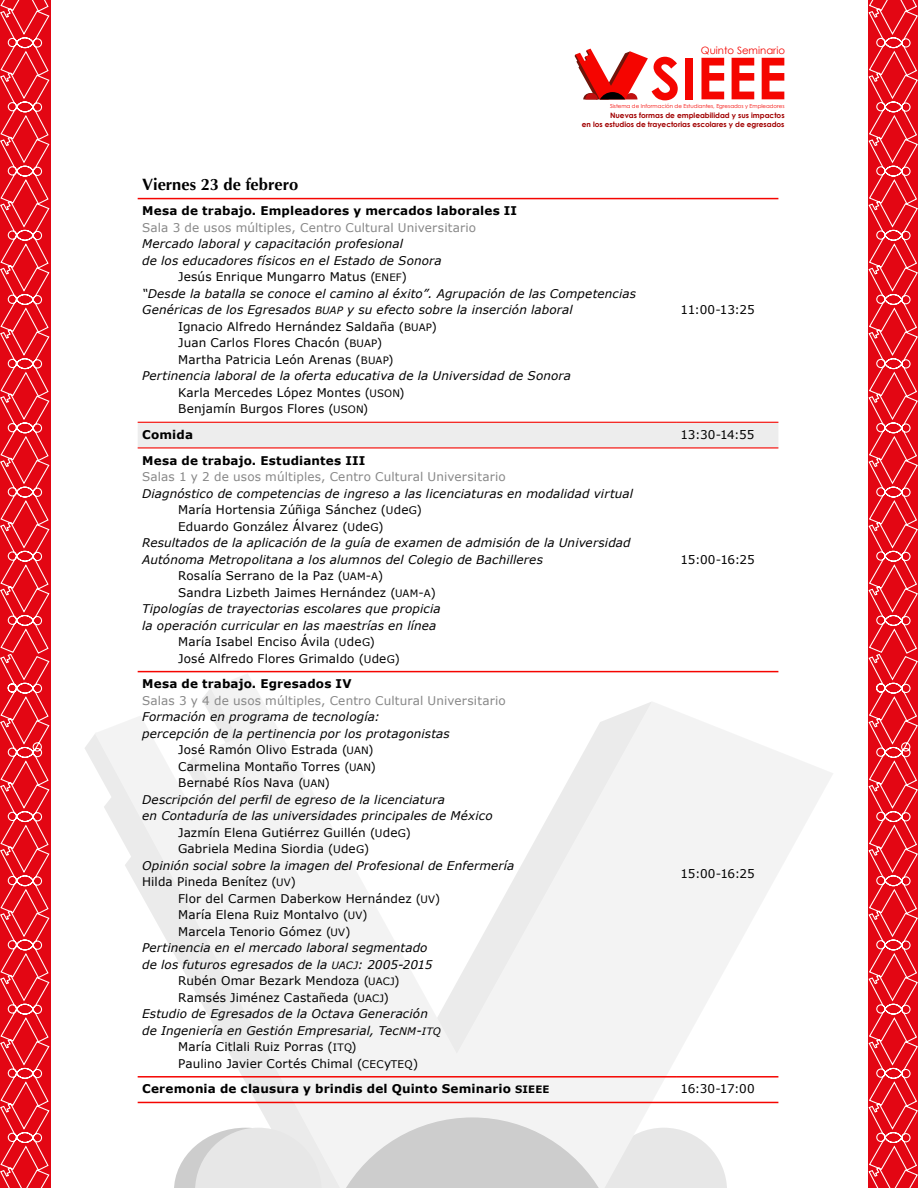
<style>
.page{position:relative;width:918px;height:1188px;background:#fff}
.page>*{position:absolute;margin:0;border:0;box-sizing:border-box;transform-origin:0 0}
.t1{font:700 16.5px "Optima";color:#000}
.t2{font:italic 12px "Verdana";letter-spacing:.01em;color:#000}
.t3{font:12px "Verdana";letter-spacing:.01em;color:#000}
.t4{font:12px/16.5px "Verdana";letter-spacing:.01em;color:#878787}
.t5{font:700 12px "Verdana";letter-spacing:.015em;color:#000}
.t6{font:10.2px "Century Gothic";color:#f50500}
.t7{font:700 7.35px/8.4px "Century Gothic";color:#a10000;text-align:right}
.t8{font:5.55px "Century Gothic";color:#f50500}
.s1{font-family:"Verdana SC850";font-size:10.2px}
.s2{font-family:"Verdana Italic SC850";font-style:normal;font-size:10.2px}
.s3{font-size:10.5px}
.s4{font-family:"Verdana SC850"}
.s5{font-weight:700;color:#000}
.s6{font-family:"Verdana Bold SC850";color:#000}
.s7{font-family:"Verdana Bold SC850";font-weight:400;font-size:10.2px}
</style>
<div class="page">
<svg style="left:0;top:0;width:50px;height:1188px"></svg>
<svg style="left:868px;top:0;width:50px;height:1188px"></svg>
<svg style="left:95px;top:674px;width:738px;height:514px;fill:#f3f3f3"></svg>
<svg style="left:343px;top:1117px;width:384px;height:71px"></svg>
<div style="left:138px;top:423px;width:640px;height:24px;background:#ededed"></div>
<hr style="left:138px;top:198px;width:538px;height:1px;background:#f50500">
<hr style="left:676px;top:198px;width:102px;height:1px;background:#f50500">
<hr style="left:676px;top:671px;width:102px;height:1px;background:#f50500">
<hr style="left:138px;top:671px;width:538px;height:1px;background:#f50500">
<hr style="left:676px;top:1076px;width:102px;height:2px;background:#f50500">
<hr style="left:138px;top:1076px;width:538px;height:2px;background:#f50500">
<hr style="left:138px;top:1102px;width:538px;height:1px;background:#f50500">
<hr style="left:676px;top:1102px;width:102px;height:1px;background:#f50500">
<hr style="left:138px;top:422px;width:538px;height:1px;background:#f50500">
<hr style="left:676px;top:422px;width:102px;height:1px;background:#f50500">
<hr style="left:138px;top:447px;width:538px;height:2px;background:#f50500">
<hr style="left:676px;top:447px;width:102px;height:2px;background:#f50500">
<div style="left:685px;top:58px;width:8px;height:41px;background:#f50500"></div>
<svg style="left:701px;top:58px;width:23px;height:41px"></svg>
<svg style="left:732px;top:58px;width:22px;height:41px"></svg>
<svg style="left:762px;top:58px;width:22px;height:41px"></svg>
<svg style="left:575px;top:49px;width:103px;height:51px"></svg>
<p class="t6" style="left:701px;top:44px;width:86px">Quinto Seminario</p>
<p class="t8" style="left:610px;top:103px;width:176px">Sistema de Información de Estudiantes, Egresados y Empleadores</p>
<p class="t7" style="left:582px;top:111px;width:204px">Nuevas formas de empleabilidad y sus impactos<br>en los estudios de trayectorias escolares y de egresados</p>
<h1 class="t1" style="left:142px;top:174px;width:158px">Viernes 23 de febrero</h1>
<p class="t5" style="left:142px;top:202px;width:377px">Mesa de trabajo. Empleadores y mercados laborales II</p>
<p class="t4" style="left:142px;top:219px;width:336px">Sala 3 de usos múltiples, Centro Cultural Universitario</p>
<p class="t2" style="left:142px;top:236px;width:262px">Mercado laboral y capacitación profesional</p>
<p class="t2" style="left:142px;top:252px;width:301px">de los educadores físicos en el Estado de Sonora</p>
<p class="t3" style="left:178px;top:269px;width:230px">Jesús Enrique Mungarro Matus (<span class="s1">ENEF</span>)</p>
<p class="t2" style="left:142px;top:285px;width:495px">“Desde la batalla se conoce el camino al éxito”. Agrupación de las Competencias</p>
<p class="t2" style="left:142px;top:302px;width:432px">Genéricas de los Egresados <span class="s2">BUAP</span> y su efecto sobre la inserción laboral</p>
<p class="t3" style="left:178px;top:318px;width:260px">Ignacio Alfredo Hernández Saldaña (<span class="s1">BUAP</span>)</p>
<p class="t3" style="left:178px;top:335px;width:205px">Juan Carlos Flores Chacón (<span class="s1">BUAP</span>)</p>
<p class="t3" style="left:178px;top:351px;width:217px">Martha Patricia León Arenas (<span class="s1">BUAP</span>)</p>
<p class="t2" style="left:142px;top:368px;width:430px">Pertinencia laboral de la oferta educativa de la Universidad de Sonora</p>
<p class="t3" style="left:178px;top:384px;width:228px">Karla Mercedes López Montes (<span class="s1">USON</span>)</p>
<p class="t3" style="left:178px;top:401px;width:192px">Benjamín Burgos Flores (<span class="s1">USON</span>)</p>
<p class="t3" style="left:681px;top:302px;width:76px">11:00-13:25</p>
<p class="t5" style="left:142px;top:426px;width:52px">Comida</p>
<p class="t3" style="left:681px;top:426px;width:75px">13:30-14:55</p>
<p class="t5" style="left:142px;top:452px;width:225px">Mesa de trabajo. Estudiantes III</p>
<p class="t4" style="left:142px;top:468px;width:365px">Salas 1 y 2 de usos múltiples, Centro Cultural Universitario</p>
<p class="t2" style="left:142px;top:485px;width:492px">Diagnóstico de competencias de ingreso a las licenciaturas en modalidad virtual</p>
<p class="t3" style="left:178px;top:502px;width:245px">María Hortensia Zúñiga Sánchez (<span class="s3">U</span>de<span class="s3">G</span>)</p>
<p class="t3" style="left:178px;top:518px;width:207px">Eduardo González Álvarez (<span class="s3">U</span>de<span class="s3">G</span>)</p>
<p class="t2" style="left:142px;top:535px;width:490px">Resultados de la aplicación de la guía de examen de admisión de la Universidad</p>
<p class="t2" style="left:142px;top:551px;width:402px">Autónoma Metropolitana a los alumnos del Colegio de Bachilleres</p>
<p class="t3" style="left:178px;top:568px;width:207px">Rosalía Serrano de la Paz (<span class="s1">UAM</span><span class="s4">-</span><span class="s1">A</span>)</p>
<p class="t3" style="left:178px;top:584px;width:259px">Sandra Lizbeth Jaimes Hernández (<span class="s1">UAM</span><span class="s4">-</span><span class="s1">A</span>)</p>
<p class="t2" style="left:142px;top:601px;width:300px">Tipologías de trayectorias escolares que propicia</p>
<p class="t2" style="left:142px;top:617px;width:296px">la operación curricular en las maestrías en línea</p>
<p class="t3" style="left:178px;top:634px;width:198px">María Isabel Enciso Ávila <span class="s3">(U</span>de<span class="s3">G</span>)</p>
<p class="t3" style="left:178px;top:650px;width:223px">José Alfredo Flores Grimaldo (<span class="s3">U</span>de<span class="s3">G</span>)</p>
<p class="t3" style="left:681px;top:551px;width:76px">15:00-16:25</p>
<p class="t4" style="left:142px;top:676px;width:365px"><span class="s5">Mesa de trabajo. Egresados</span> <span class="s6">IV<br></span>Salas 3 y 4 de usos múltiples, Centro Cultural Universitario</p>
<p class="t2" style="left:142px;top:709px;width:239px">Formación en programa de tecnología:</p>
<p class="t2" style="left:142px;top:725px;width:309px">percepción de la pertinencia por los protagonistas</p>
<p class="t3" style="left:178px;top:742px;width:197px">José Ramón Olivo Estrada (<span class="s1">UAN</span>)</p>
<p class="t3" style="left:178px;top:758px;width:199px">Carmelina Montaño Torres (<span class="s1">UAN</span>)</p>
<p class="t3" style="left:178px;top:775px;width:153px">Bernabé Ríos Nava (<span class="s1">UAN</span>)</p>
<p class="t2" style="left:142px;top:791px;width:304px">Descripción del perfil de egreso de la licenciatura</p>
<p class="t2" style="left:142px;top:808px;width:352px">en Contaduría de las universidades principales de México</p>
<p class="t3" style="left:178px;top:824px;width:234px">Jazmín Elena Gutiérrez Guillén (<span class="s3">U</span>de<span class="s3">G</span>)</p>
<p class="t3" style="left:178px;top:841px;width:192px">Gabriela Medina Siordia (<span class="s3">U</span>de<span class="s3">G</span>)</p>
<p class="t2" style="left:142px;top:857px;width:374px">Opinión social sobre la imagen del Profesional de Enfermería</p>
<p class="t3" style="left:142px;top:874px;width:155px">Hilda Pineda Benítez (<span class="s1">UV</span>)</p>
<p class="t3" style="left:178px;top:890px;width:264px">Flor del Carmen Daberkow Hernández (<span class="s1">UV</span>)</p>
<p class="t3" style="left:178px;top:907px;width:191px">María Elena Ruiz Montalvo (<span class="s1">UV</span>)</p>
<p class="t3" style="left:178px;top:923px;width:174px">Marcela Tenorio Gómez (<span class="s1">UV</span>)</p>
<p class="t2" style="left:142px;top:940px;width:287px">Pertinencia en el mercado laboral segmentado</p>
<p class="t2" style="left:142px;top:956px;width:292px">de los futuros egresados de la <span class="s2">UACJ</span>: 2005-2015</p>
<p class="t3" style="left:178px;top:973px;width:223px">Rubén Omar Bezark Mendoza (<span class="s1">UACJ</span>)</p>
<p class="t3" style="left:178px;top:989px;width:212px">Ramsés Jiménez Castañeda (<span class="s1">UACJ</span>)</p>
<p class="t2" style="left:142px;top:1006px;width:287px">Estudio de Egresados de la Octava Generación</p>
<p class="t2" style="left:142px;top:1022px;width:300px">de Ingeniería en Gestión Empresarial, Tec<span class="s3">NM</span>-<span class="s2">ITQ</span></p>
<p class="t3" style="left:178px;top:1039px;width:180px">María Citlali Ruiz Porras (<span class="s1">ITQ</span>)</p>
<p class="t3" style="left:178px;top:1055px;width:242px">Paulino Javier Cortés Chimal (<span class="s3">CEC</span>y<span class="s3">TEQ</span>)</p>
<p class="t3" style="left:681px;top:865px;width:76px">15:00-16:25</p>
<p class="t5" style="left:142px;top:1081px;width:409px">Ceremonia de clausura y brindis del Quinto Seminario <span class="s7">SIEEE</span></p>
<p class="t3" style="left:681px;top:1081px;width:76px">16:30-17:00</p>
</div>
